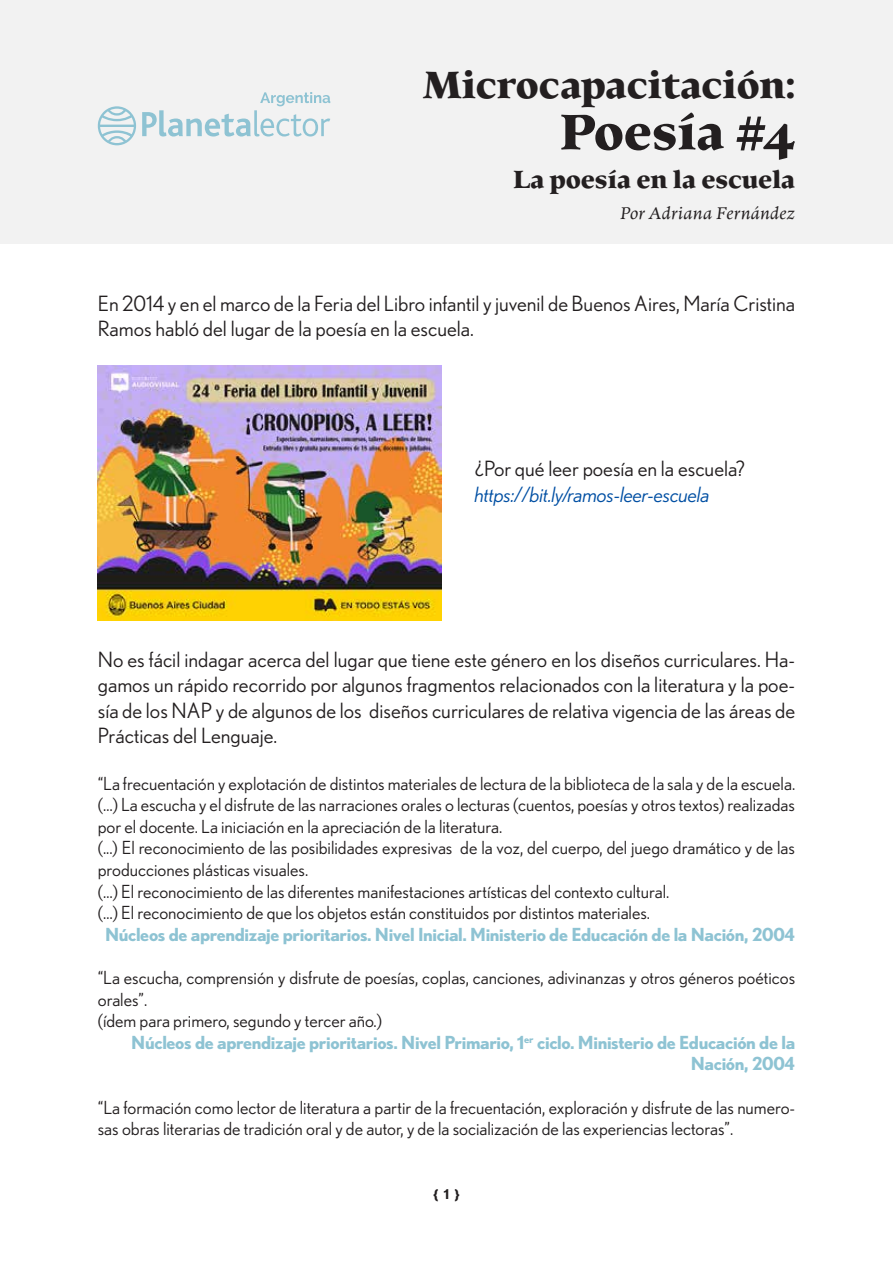
<style>
.page{position:relative;width:893px;height:1263px;background:#fff}
.page>*{position:absolute;margin:0;border:0;box-sizing:border-box;transform-origin:0 0}
.t1{font:900 51px "Elmhurst";color:#231f20}
.t2{font:900 39px "Elmhurst";color:#231f20}
.t3{font:900 25.5px "Elmhurst";color:#231f20}
.t4{font:21px/25.2px "Nobel";color:#231f20}
.t5{font:italic 21px "Nobel";letter-spacing:-.01em;color:#004fa3}
.t6{font:18px/21.6px "Nobel";color:#231f20}
.t7{font:700 18px/21.6px "Nobel";letter-spacing:-.02em;color:#8ec3d3;text-align:right}
.t8{font:italic 18px "Elmhurst";letter-spacing:.005em;color:#231f20}
.t9{font:700 13.5px "Nobel";color:#231f20}
</style>
<div class="page">
<div style="left:0;top:0;width:893px;height:243px;background:#f2f2f2"></div>
<svg style="left:98px;top:92px;width:232px;height:53px"></svg>
<img style="left:98px;top:366px;width:343px;height:255px">
<h2 class="t2" style="left:423px;top:62px;width:373px">Microcapacitación:</h2>
<h1 class="t1" style="left:560px;top:102px;width:237px">Poesía #4</h1>
<h3 class="t3" style="left:513px;top:165px;width:284px">La poesía en la escuela</h3>
<p class="t8" style="left:620px;top:204px;width:177px">Por Adriana Fernández</p>
<p class="t4" style="left:98px;top:291px;width:699px">En 2014 y en el marco de la Feria del Libro infantil y juvenil de Buenos Aires, María Cristina<br>Ramos habló del lugar de la poesía en la escuela.</p>
<p class="t4" style="left:475px;top:456px;width:272px">¿Por qué leer poesía en la escuela?</p>
<p class="t5" style="left:475px;top:482px;width:237px">https://bit.ly/ramos-leer-escuela</p>
<p class="t4" style="left:98px;top:647px;width:699px;text-align:justify">No es fácil indagar acerca del lugar que tiene este género en los diseños curriculares. Ha&shy;gamos un rápido recorrido por algunos fragmentos relacionados con la literatura y la poe&shy;sía de los NAP y de algunos de los diseños curriculares de relativa vigencia de las áreas de Prácticas del Lenguaje.</p>
<p class="t6" style="left:98px;top:772px;width:699px">“La frecuentación y explotación de distintos materiales de lectura de la biblioteca de la sala y de la escuela. (…) La escucha y el disfrute de las narraciones orales o lecturas (cuentos, poesías y otros textos) realizadas por el docente. La iniciación en la apreciación de la literatura.<br>(...) El reconocimiento de las posibilidades expresivas de la voz, del cuerpo, del juego dramático y de las producciones plásticas visuales.<br>(…) El reconocimiento de las diferentes manifestaciones artísticas del contexto cultural.<br>(…) El reconocimiento de que los objetos están constituidos por distintos materiales.</p>
<p class="t7" style="left:105px;top:923px;width:692px">Núcleos de aprendizaje prioritarios. Nivel Inicial. Ministerio de Educación de la Nación, 2004</p>
<p class="t6" style="left:98px;top:966px;width:699px">“La escucha, comprensión y disfrute de poesías, coplas, canciones, adivinanzas y otros géneros poéticos orales”.<br>(ídem para primero, segundo y tercer año.)</p>
<p class="t7" style="left:131px;top:1031px;width:665px">Núcleos de aprendizaje prioritarios. Nivel Primario, 1<sup>er</sup> ciclo. Ministerio de Educación de la<br>Nación, 2004</p>
<p class="t6" style="left:98px;top:1096px;width:699px">“La formación como lector de literatura a partir de la frecuentación, exploración y disfrute de las numero&shy;sas obras literarias de tradición oral y de autor, y de la socialización de las experiencias lectoras”.</p>
<p class="t9" style="left:433px;top:1185px;width:28px">{ 1 }</p>
</div>
